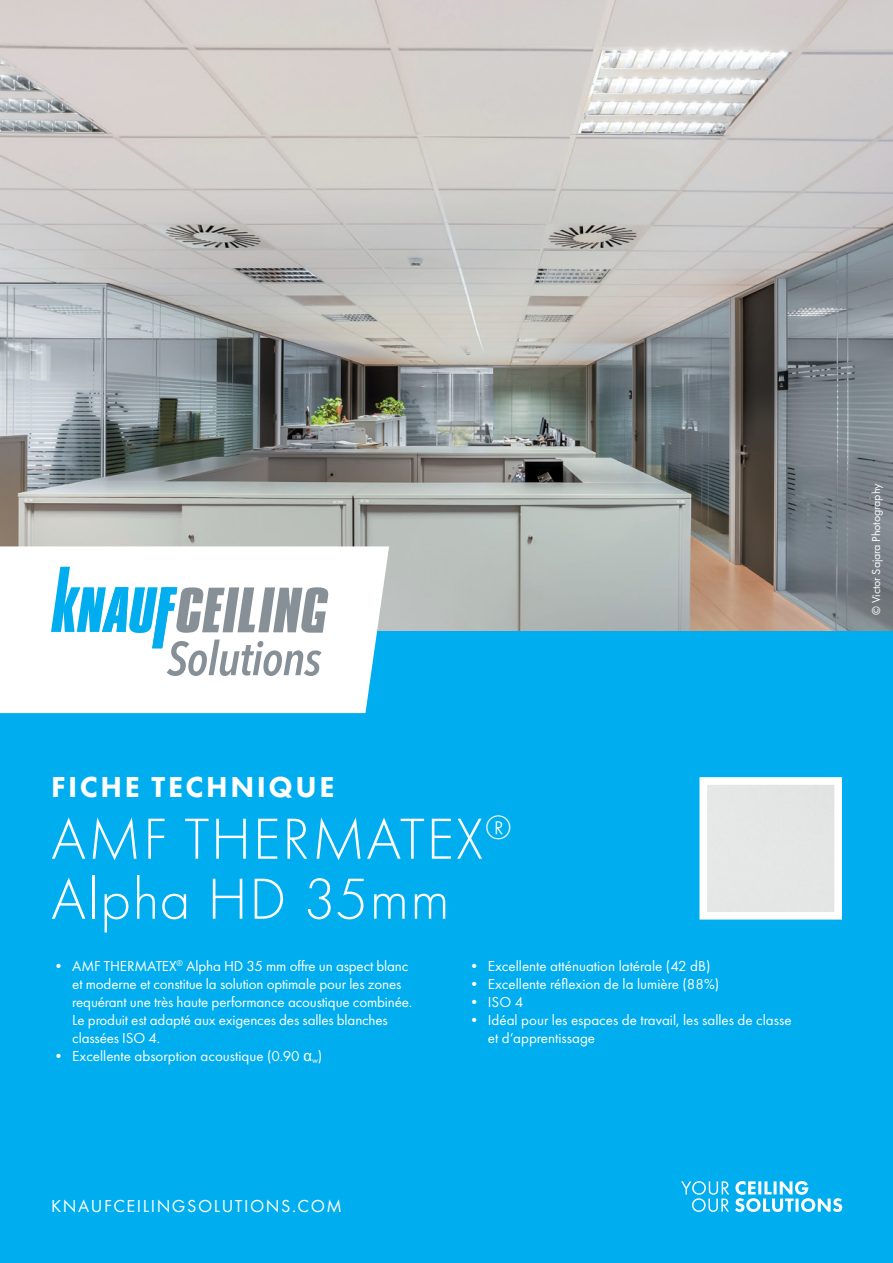
<style>
.page{position:relative;width:893px;height:1263px;background:#fff}
.page>*{position:absolute;margin:0;border:0;box-sizing:border-box;transform-origin:0 0}
.t1{font:300 60px/60px "Futura PT";letter-spacing:.025em;color:#fff}
.t2{font:800 30px "Futura PT";letter-spacing:.085em;color:#fff}
.t3{font:18px "Futura PT";letter-spacing:.085em;color:#fff}
.t4{font:15px/18px "Futura PT";letter-spacing:-.01em;color:#fff}
.t5{font:12px "Futura PT";letter-spacing:-.01em;color:#fff}
.s1{font-family:"Arial"}
</style>
<div class="page">
<img style="left:0;top:0;width:893px;height:631px">
<div style="left:0;top:631px;width:893px;height:632px;background:#00aeef"></div>
<svg style="left:699px;top:777px;width:143px;height:143px;background:#e7eaea"></svg>
<svg style="left:681px;top:1181px;width:161px;height:31px"></svg>
<svg style="left:0;top:546px;width:389px;height:167px;fill:#fff"></svg>
<svg style="left:51px;top:567px;width:278px;height:109px"></svg>
<h2 class="t2" style="left:51px;top:769px;width:285px">FICHE TECHNIQUE</h2>
<h1 class="t1" style="left:51px;top:809px;width:462px">AMF THERMATEX<sup>®<br></sup>Alpha HD 35mm</h1>
<p class="t4" style="left:72px;top:957px;width:342px;text-indent:-21px">• AMF THERMATEX<sup>®</sup> Alpha HD 35 mm offre un aspect blanc et moderne et constitue la solution optimale pour les zones requérant une très haute performance acoustique combinée.<br>Le produit est adapté aux exigences des salles blanches classées ISO 4.</p>
<p class="t4" style="left:51px;top:1047px;width:273px">• Excellente absorption acoustique (0.90 <span class="s1">α</span><sub>w</sub>)</p>
<p class="t3" style="left:51px;top:1195px;width:292px">KNAUFCEILINGSOLUTIONS.COM</p>
<p class="t4" style="left:467px;top:957px;width:245px">• Excellente atténuation latérale (42 dB)</p>
<p class="t4" style="left:467px;top:975px;width:254px">• Excellente réflexion de la lumière (88%)</p>
<p class="t4" style="left:467px;top:993px;width:58px">• ISO 4</p>
<p class="t4" style="left:488px;top:1011px;width:305px;text-indent:-21px">• Idéal pour les espaces de travail, les salles de classe et d‘apprentissage</p>
<p class="t5" style="left:869px;top:615px;width:133px;rotate:-90deg">© Victor Sajara Photography</p>
</div>
